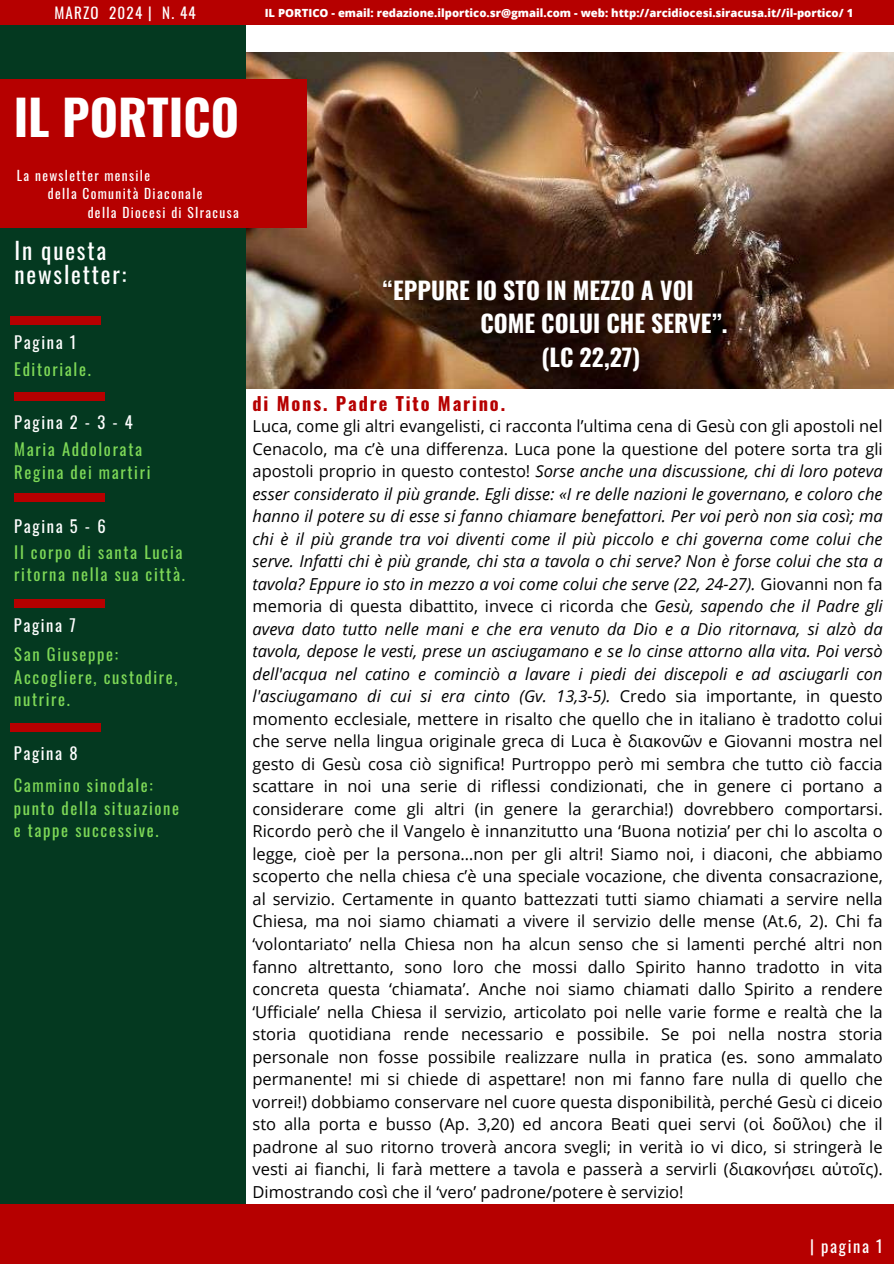
<style>
.page{position:relative;width:894px;height:1264px;background:#fff}
.page>*{position:absolute;margin:0;border:0;box-sizing:border-box;transform-origin:0 0}
.t1{font:700 48.45px "Oswald";color:#fff}
.t2{font:700 23.85px "Oswald";color:#fff}
.t3{font:23.1px/24.8px "Oswald";letter-spacing:.08em;color:#fff}
.t4{font:700 18.3px "Oswald";letter-spacing:.1em;color:#b60000}
.t5{font:16.5px/22.5px "Open Sans";color:#000;text-align:justify}
.t6{font:16.5px/22.5px "Oswald";letter-spacing:.1em;color:#7ed957}
.t7{font:16.5px "Oswald";letter-spacing:.1em;color:#fff}
.t8{font:15px "Oswald";letter-spacing:.08em;color:#fff}
.t9{font:13.5px "Oswald";letter-spacing:.1em;color:#fff}
.t10{font:800 11.25px "Open Sans";color:#fff}
.s1{font-style:italic}
.s2{font-family:"Noto Sans"}
</style>
<div class="page">
<img style="left:245px;top:53px;width:648px;height:335px">
<div style="left:0;top:0;width:245px;height:1263px;background:#043920"></div>
<div style="left:0;top:79px;width:307px;height:149px;background:#b60000"></div>
<div style="left:14px;top:392px;width:91px;height:8px;background:#b60000"></div>
<div style="left:14px;top:599px;width:91px;height:8px;background:#b60000"></div>
<div style="left:10px;top:316px;width:91px;height:8px;background:#b60000"></div>
<div style="left:14px;top:494px;width:91px;height:8px;background:#b60000"></div>
<div style="left:0;top:0;width:893px;height:24px;background:#b60000"></div>
<div style="left:0;top:1204px;width:893px;height:59px;background:#b60000"></div>
<div style="left:10px;top:723px;width:91px;height:8px;background:#b60000"></div>
<h5 class="t8" style="left:54px;top:1px;width:143px">MARZO 2024 | N. 44</h5>
<p class="t10" style="left:264px;top:5px;width:590px">IL PORTICO - email: redazione.ilportico.sr@gmail.com - web: http://arcidiocesi.siracusa.it//il-portico/ 1</p>
<p class="t1" style="left:14px;top:79px;width:227px">IL PORTICO</p>
<h5 class="t9" style="left:17px;top:165px;width:135px">La newsletter mensile</h5>
<h5 class="t9" style="left:48px;top:183px;width:156px">della Comunità Diaconale</h5>
<h5 class="t9" style="left:88px;top:202px;width:152px">della Diocesi di SIracusa</h5>
<p class="t3" style="left:14px;top:237px;width:113px">In questa newsletter:</p>
<p class="t7" style="left:14px;top:329px;width:64px">Pagina 1</p>
<p class="t6" style="left:14px;top:357px;width:78px">Editoriale.</p>
<h3 class="t7" style="left:14px;top:409px;width:120px">Pagina 2 - 3 - 4</h3>
<p class="t6" style="left:14px;top:437px;width:138px">Maria Addolorata<br>Regina dei martiri</p>
<h5 class="t7" style="left:14px;top:513px;width:93px">Pagina 5 - 6</h5>
<h5 class="t6" style="left:14px;top:540px;width:172px">Il corpo di santa Lucia ritorna nella sua città.</h5>
<p class="t7" style="left:14px;top:612px;width:63px">Pagina 7</p>
<h6 class="t6" style="left:14px;top:642px;width:165px">San Giuseppe:<br>Accogliere, custodire, nutrire.</h6>
<p class="t7" style="left:14px;top:740px;width:65px">Pagina 8</p>
<h5 class="t6" style="left:14px;top:773px;width:167px">Cammino sinodale: punto della situazione e tappe successive.</h5>
<h5 class="t2" style="left:383px;top:271px;width:312px">“EPPURE IO STO IN MEZZO A VOI</h5>
<h5 class="t2" style="left:480px;top:305px;width:249px">COME COLUI CHE SERVE”.</h5>
<h5 class="t2" style="left:541px;top:338px;width:100px">(LC 22,27)</h5>
<h5 class="t4" style="left:252px;top:389px;width:254px">di Mons. Padre Tito Marino.</h5>
<p class="t5" style="left:252px;top:414px;width:631px">Luca, come gli altri evangelisti, ci racconta l’ultima cena di Gesù con gli apostoli nel Cenacolo, ma c’è una differenza. Luca pone la questione del potere sorta tra gli apostoli proprio in questo contesto! <span class="s1">Sorse anche una discussione, chi di loro poteva esser considerato il più grande. Egli disse: «I re delle nazioni le governano, e coloro che hanno il potere su di esse si fanno chiamare benefattori. Per voi però non sia così; ma chi è il più grande tra voi diventi come il più piccolo e chi governa come colui che serve. Infatti chi è più grande, chi sta a tavola o chi serve? Non è forse colui che sta a tavola? Eppure io sto in mezzo a voi come colui che serve (22, 24-27).</span> Giovanni non fa memoria di questa dibattito, invece ci ricorda che <span class="s1">Gesù, sapendo che il Padre gli aveva dato tutto nelle mani e che era venuto da Dio e a Dio ritornava, si alzò da tavola, depose le vesti, prese un asciugamano e se lo cinse attorno alla vita. Poi versò dell'acqua nel catino e cominciò a lavare i piedi dei discepoli e ad asciugarli con l'asciugamano di cui si era cinto (Gv. 13,3-5).</span> Credo sia importante, in questo momento ecclesiale, mettere in risalto che quello che in italiano è tradotto colui che serve nella lingua originale greca di Luca è διακον<span class="s2">ῶ</span>ν e Giovanni mostra nel gesto di Gesù cosa ciò significa! Purtroppo però mi sembra che tutto ciò faccia scattare in noi una serie di riflessi condizionati, che in genere ci portano a considerare come gli altri (in genere la gerarchia!) dovrebbero comportarsi.<br>Ricordo però che il Vangelo è innanzitutto una ‘Buona notizia’ per chi lo ascolta o legge, cioè per la persona…non per gli altri! Siamo noi, i diaconi, che abbiamo scoperto che nella chiesa c’è una speciale vocazione, che diventa consacrazione, al servizio. Certamente in quanto battezzati tutti siamo chiamati a servire nella Chiesa, ma noi siamo chiamati a vivere il servizio delle mense (At.6, 2). Chi fa ‘volontariato’ nella Chiesa non ha alcun senso che si lamenti perché altri non fanno altrettanto, sono loro che mossi dallo Spirito hanno tradotto in vita concreta questa ‘chiamata’. Anche noi siamo chiamati dallo Spirito a rendere ‘Ufficiale’ nella Chiesa il servizio, articolato poi nelle varie forme e realtà che la storia quotidiana rende necessario e possibile. Se poi nella nostra storia personale non fosse possibile realizzare nulla in pratica (es. sono ammalato permanente! mi si chiede di aspettare! non mi fanno fare nulla di quello che vorrei!) dobbiamo conservare nel cuore questa disponibilità, perché Gesù ci diceio sto alla porta e busso (Ap. 3,20) ed ancora Beati quei servi (ο<span class="s2">ἱ</span> δο<span class="s2">ῦ</span>λοι) che il padrone al suo ritorno troverà ancora svegli; in verità io vi dico, si stringerà le vesti ai fianchi, li farà mettere a tavola e passerà a servirli (διακονήσει α<span class="s2">ὐ</span>το<span class="s2">ῖ</span>ς).<br>Dimostrando così che il ‘vero’ padrone/potere è servizio!</p>
<h5 class="t7" style="left:809px;top:1233px;width:74px">| pagina 1</h5>
</div>
